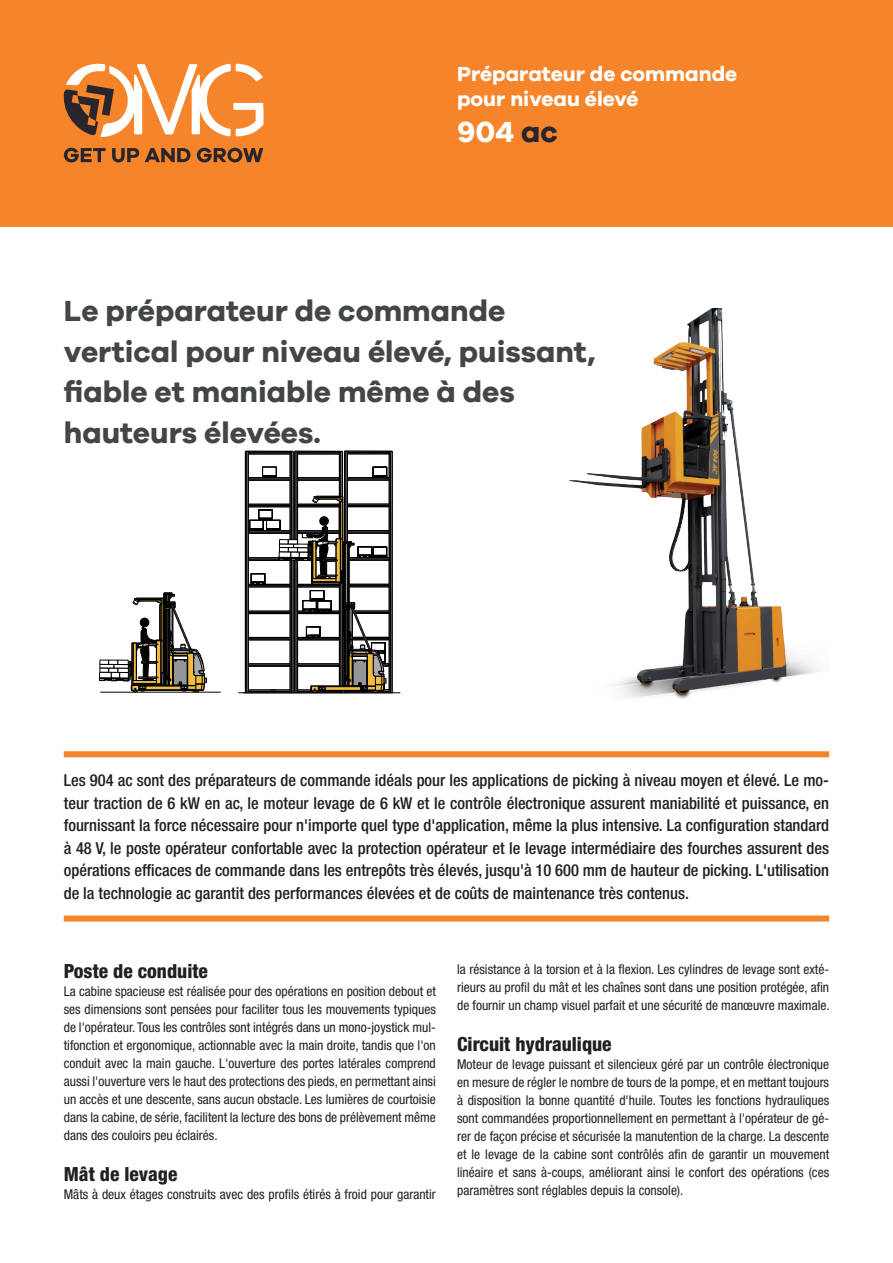
<style>
.page{position:relative;width:893px;height:1263px;background:#fff}
.page>*{position:absolute;margin:0;border:0;box-sizing:border-box;transform-origin:0 0}
.t1{font:700 30px/40.5px "Galano Grotesque";color:#434648}
.t2{font:700 30px "Galano Grotesque";color:#fff}
.t3{font:700 21px/25.2px "Galano Grotesque";color:#fff}
.t4{font:800 condensed 19.5px "Helvetica Neue LT Std";color:#231f20}
.t5{font:500 condensed 16.5px/22.5px "Helvetica Neue LT Std";color:#231f20;text-align:justify}
.t6{font:condensed 13.5px/18px "Helvetica Neue LT Std";color:#231f20;text-align:justify}
.s1{color:#28262c}
</style>
<div class="page">
<div style="left:0;top:0;width:893px;height:227px;background:#f5842a"></div>
<svg style="left:64px;top:148px;width:42px;height:14px"></svg>
<svg style="left:112px;top:148px;width:27px;height:14px"></svg>
<svg style="left:145px;top:148px;width:45px;height:14px"></svg>
<svg style="left:197px;top:148px;width:66px;height:14px"></svg>
<svg style="left:63px;top:63px;width:201px;height:74px"></svg>
<div style="left:64px;top:915px;width:765px;height:6px;background:#f5842a"></div>
<div style="left:64px;top:751px;width:765px;height:6px;background:#f5842a"></div>
<hr style="left:101px;top:692px;width:119px;height:1px;background:#000001">
<svg style="left:99px;top:593px;width:108px;height:99px"></svg>
<hr style="left:118px;top:660px;width:10px;height:4px;background:#fff">
<div style="left:118px;top:660px;width:10px;height:5px;border:1px solid #000001"></div>
<div style="left:262px;top:467px;width:14px;height:8px;border:1px solid #000001"></div>
<svg style="left:262px;top:475px;width:15px;height:2px"></svg>
<hr style="left:348px;top:479px;width:41px;height:1px;background:#000001">
<hr style="left:348px;top:452px;width:41px;height:1px;background:#000001">
<hr style="left:298px;top:479px;width:41px;height:1px;background:#000001">
<hr style="left:298px;top:452px;width:42px;height:1px;background:#000001">
<hr style="left:248px;top:479px;width:42px;height:1px;background:#000001">
<hr style="left:249px;top:452px;width:41px;height:1px;background:#000001">
<hr style="left:294px;top:451px;width:1px;height:242px;background:#000001">
<hr style="left:297px;top:451px;width:1px;height:242px;background:#000001">
<hr style="left:296px;top:451px;width:1px;height:242px;background:#000001">
<hr style="left:339px;top:452px;width:1px;height:240px;background:#000001">
<hr style="left:342px;top:451px;width:1px;height:242px;background:#000001">
<hr style="left:341px;top:451px;width:1px;height:242px;background:#000001">
<hr style="left:297px;top:480px;width:42px;height:1px;background:#000001">
<hr style="left:297px;top:477px;width:42px;height:1px;background:#000001">
<hr style="left:298px;top:454px;width:41px;height:1px;background:#000001">
<hr style="left:295px;top:451px;width:47px;height:1px;background:#000001">
<hr style="left:344px;top:451px;width:1px;height:241px;background:#000001">
<hr style="left:347px;top:451px;width:1px;height:242px;background:#000001">
<hr style="left:346px;top:451px;width:1px;height:242px;background:#000001">
<hr style="left:389px;top:451px;width:1px;height:241px;background:#000001">
<hr style="left:392px;top:451px;width:1px;height:242px;background:#000001">
<hr style="left:390px;top:451px;width:1px;height:242px;background:#000001">
<hr style="left:347px;top:480px;width:42px;height:1px;background:#000001">
<hr style="left:347px;top:477px;width:42px;height:1px;background:#000001">
<hr style="left:347px;top:454px;width:42px;height:1px;background:#000001">
<hr style="left:344px;top:451px;width:48px;height:1px;background:#000001">
<hr style="left:245px;top:451px;width:1px;height:242px;background:#000001">
<hr style="left:248px;top:451px;width:1px;height:242px;background:#000001">
<hr style="left:246px;top:451px;width:1px;height:242px;background:#000001">
<hr style="left:290px;top:452px;width:1px;height:240px;background:#000001">
<hr style="left:293px;top:451px;width:1px;height:242px;background:#000001">
<hr style="left:291px;top:451px;width:1px;height:242px;background:#000001">
<hr style="left:248px;top:480px;width:42px;height:1px;background:#000001">
<hr style="left:248px;top:477px;width:42px;height:1px;background:#000001">
<hr style="left:248px;top:454px;width:42px;height:1px;background:#000001">
<hr style="left:245px;top:451px;width:48px;height:1px;background:#000001">
<svg style="left:373px;top:467px;width:14px;height:10px"></svg>
<hr style="left:239px;top:692px;width:161px;height:1px;background:#000001">
<svg style="left:249px;top:496px;width:140px;height:197px"></svg>
<hr style="left:313px;top:541px;width:1px;height:37px;background:#000001">
<img style="left:569px;top:308px;width:250px;height:391px">
<h2 class="t3" style="left:457px;top:60px;width:282px">Préparateur de commande pour niveau élevé</h2>
<h1 class="t2" style="left:457px;top:114px;width:102px">904 <span class="s1">ac</span></h1>
<h1 class="t1" style="left:64px;top:290px;width:533px">Le préparateur de commande vertical pour niveau élevé, puissant, fiable et maniable même à des hauteurs élevées.</h1>
<p class="t5" style="left:64px;top:769px;width:767px">Les 904 ac sont des préparateurs de commande idéals pour les applications de picking à niveau moyen et élevé. Le mo&shy;teur traction de 6 kW en ac, le moteur levage de 6 kW et le contrôle électronique assurent maniabilité et puissance, en fournissant la force nécessaire pour n'importe quel type d'application, même la plus intensive. La configuration standard à 48 V, le poste opérateur confortable avec la protection opérateur et le levage intermédiaire des fourches assurent des opérations efficaces de commande dans les entrepôts très élevés, jusqu'à 10 600 mm de hauteur de picking. L'utilisation de la technologie ac garantit des performances élevées et de coûts de maintenance très contenus.</p>
<h3 class="t4" style="left:64px;top:959px;width:146px">Poste de conduite</h3>
<p class="t6" style="left:64px;top:982px;width:374px">La cabine spacieuse est réalisée pour des opérations en position debout et ses dimensions sont pensées pour faciliter tous les mouvements typiques de l'opérateur. Tous les contrôles sont intégrés dans un mono-joystick mul&shy;tifonction et ergonomique, actionnable avec la main droite, tandis que l'on conduit avec la main gauche. L'ouverture des portes latérales comprend aussi l'ouverture vers le haut des protections des pieds, en permettant ainsi un accès et une descente, sans aucun obstacle. Les lumières de courtoisie dans la cabine, de série, facilitent la lecture des bons de prélèvement même dans des couloirs peu éclairés.</p>
<h3 class="t4" style="left:64px;top:1162px;width:115px">Mât de levage</h3>
<p class="t6" style="left:64px;top:1185px;width:374px">Mâts à deux étages construits avec des profils étirés à froid pour garantir</p>
<p class="t6" style="left:457px;top:960px;width:374px">la résistance à la torsion et à la flexion. Les cylindres de levage sont exté&shy;rieurs au profil du mât et les chaînes sont dans une position protégée, afin de fournir un champ visuel parfait et une sécurité de manœuvre maximale.</p>
<h3 class="t4" style="left:457px;top:1032px;width:156px">Circuit hydraulique</h3>
<p class="t6" style="left:457px;top:1055px;width:374px">Moteur de levage puissant et silencieux géré par un contrôle électronique en mesure de régler le nombre de tours de la pompe, et en mettant toujours à disposition la bonne quantité d'huile. Toutes les fonctions hydrauliques sont commandées proportionnellement en permettant à l'opérateur de gé&shy;rer de façon précise et sécurisée la manutention de la charge. La descente et le levage de la cabine sont contrôlés afin de garantir un mouvement linéaire et sans à-coups, améliorant ainsi le confort des opérations (ces paramètres sont réglables depuis la console).</p>
</div>
